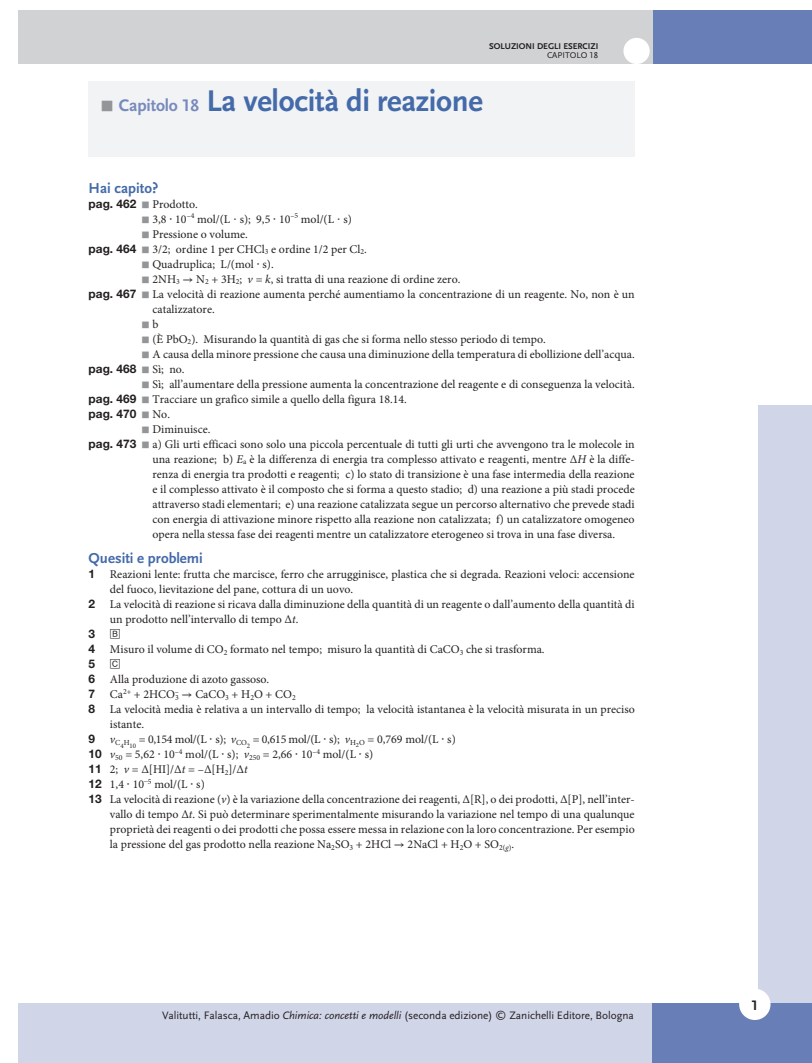
<style>
.page{position:relative;width:812px;height:1063px;background:#fff}
.page>*{position:absolute;margin:0;border:0;box-sizing:border-box;transform-origin:0 0}
.t1{font:31.25px "Scala Sans Bold LF";letter-spacing:-.01em;color:#446aaa}
.t2{font:15px "Scala Sans Bold LF";color:#446aaa}
.numero_pagina{font:14.38px "Scala Sans Bold LF";color:#231f20}
.t3{font:12.5px "STIX General";color:#939598}
.t4{font:11.88px/15px "Minion Pro";color:#231f20}
.t5{font:11.88px "Minion Pro";letter-spacing:-.02em;color:#231f20}
.t6{font:700 11.88px "Helvetica Neue LT Std";color:#231f20}
.t7{font:11.25px "Scala Sans Regular LF";letter-spacing:-.005em;color:#231f20}
.t8{font:8.75px "Scala Sans Bold LF";color:#231f20}
.t9{font:8.75px "Scala Sans Regular LF";color:#231f20}
.s1{font-family:"STIX General";font-size:20px;color:#939598}
.s2{font-size:17.5px;color:#778abd}
.s3{font-family:"Helvetica Neue LT Std";font-weight:700}
.s4{font-family:"STIX General";font-size:12.5px;color:#939598}
.s5{font-family:"Mathematical Pi One";font-size:12.5px}
.s6{font-family:"STIX"}
.s7{font-style:italic}
.s8{font-family:"Minion Pro";font-size:11.88px;color:#231f20}
.s9{font-family:"STIX General";font-weight:400;font-size:12.5px;color:#939598}
.s10{font-family:"Minion Pro";font-weight:400}
.s11{font-family:"Zapf RM";font-weight:400}
.s12{font-family:"Scala Sans Regular LF Italic"}
</style>
<div class="page">
<div style="left:758px;top:406px;width:53px;height:610px;background:#d1d5e8"></div>
<div style="left:652px;top:11px;width:159px;height:53px;background:#687eb7"></div>
<div style="left:18px;top:11px;width:634px;height:53px;background:#d1d2d4"></div>
<div style="left:18px;top:1004px;width:634px;height:59px;background:#d1d5e8"></div>
<div style="left:652px;top:1004px;width:159px;height:59px;background:#687eb7"></div>
<div style="left:739px;top:989px;width:31px;height:31px;background:#fff;border-radius:50%"></div>
<div style="left:623px;top:38px;width:26px;height:26px;background:#fff;border-radius:50%"></div>
<div style="left:89px;top:81px;width:545px;height:76px;background:#f2f3f4"></div>
<p class="t8" style="left:489px;top:42px;width:111px">SOLUZIONI DEGLI ESERCIZI</p>
<p class="t9" style="left:547px;top:50px;width:53px">CAPITOLO 18</p>
<p class="t1" style="left:101px;top:84px;width:383px"><span class="s1">◾</span> <span class="s2">Capitolo 18</span> La velocità di reazione</p>
<p class="t2" style="left:89px;top:180px;width:71px">Hai capito?</p>
<p class="t4" style="left:89px;top:196px;width:111px"><span class="s3">pag. 462</span> <span class="s4">◾</span> Prodotto.</p>
<p class="t4" style="left:142px;top:211px;width:211px"><span class="s4">◾</span> 3,8 <span class="s5">?</span> 10<sup>–4</sup> mol/(L ⋅ s); 9,5 <span class="s5">?</span> 10<sup>–5</sup> mol/(L ⋅ s)</p>
<p class="t4" style="left:142px;top:226px;width:108px"><span class="s4">◾</span> Pressione o volume.</p>
<p class="t4" style="left:89px;top:241px;width:280px"><span class="s3">pag. 464</span> <span class="s4">◾</span> 3/2; ordine 1 per CHCl<sub>3</sub> e ordine 1/2 per Cl<sub>2</sub>.</p>
<p class="t4" style="left:142px;top:256px;width:133px"><span class="s4">◾</span> Quadruplica; L/(mol <span class="s5">?</span> s).</p>
<p class="t4" style="left:142px;top:271px;width:320px"><span class="s4">◾</span> 2NH<sub>3</sub> <span class="s6">→</span> N<sub>2</sub> + 3H<sub>2</sub>; <span class="s7">v</span> = <span class="s7">k</span>, si tratta di una reazione di ordine zero.</p>
<p class="t4" style="left:89px;top:286px;width:547px"><span class="s3">pag. 467</span> <span class="s4">◾</span> La velocità di reazione aumenta perché aumentiamo la concentrazione di un reagente. No, non è un</p>
<p class="t4" style="left:152px;top:301px;width:64px">catalizzatore.</p>
<p class="t3" style="left:142px;top:315px;width:18px">◾ <span class="s8">b</span></p>
<p class="t4" style="left:142px;top:331px;width:494px"><span class="s4">◾</span> (È PbO<sub>2</sub>). Misurando la quantità di gas che si forma nello stesso periodo di tempo.<br><span class="s4">◾</span> A causa della minore pressione che causa una diminuzione della temperatura di ebollizione dell’acqua.</p>
<p class="t6" style="left:89px;top:361px;width:97px">pag. 468 <span class="s9">◾</span> <span class="s10">Sì; no.</span></p>
<p class="t4" style="left:89px;top:376px;width:547px;text-indent:53px"><span class="s4">◾</span> Sì; all’aumentare della pressione aumenta la concentrazione del reagente e di conseguenza la velocità. <span class="s3">pag. 469</span> <span class="s4">◾</span> Tracciare un grafico simile a quello della figura 18.14.</p>
<p class="t6" style="left:89px;top:406px;width:83px">pag. 470 <span class="s9">◾</span> <span class="s10">No.</span></p>
<p class="t4" style="left:142px;top:421px;width:70px"><span class="s4">◾</span> Diminuisce.</p>
<p class="t4" style="left:89px;top:436px;width:547px"><span class="s3">pag. 473</span> <span class="s4">◾</span> a) Gli urti efficaci sono solo una piccola percentuale di tutti gli urti che avvengono tra le molecole in</p>
<p class="t4" style="left:152px;top:451px;width:483px">una reazione; b) <span class="s7">E</span><sub>a</sub> è la differenza di energia tra complesso attivato e reagenti, mentre ∆<span class="s7">H</span> è la diffe-</p>
<p class="t4" style="left:152px;top:466px;width:483px">renza di energia tra prodotti e reagenti; c) lo stato di transizione è una fase intermedia della reazione</p>
<p class="t4" style="left:152px;top:481px;width:483px">e il complesso attivato è il composto che si forma a questo stadio; d) una reazione a più stadi procede</p>
<p class="t4" style="left:152px;top:496px;width:483px">attraverso stadi elementari; e) una reazione catalizzata segue un percorso alternativo che prevede stadi</p>
<p class="t4" style="left:152px;top:511px;width:483px">con energia di attivazione minore rispetto alla reazione non catalizzata; f) un catalizzatore omogeneo</p>
<p class="t4" style="left:152px;top:526px;width:464px">opera nella stessa fase dei reagenti mentre un catalizzatore eterogeneo si trova in una fase diversa.</p>
<p class="t2" style="left:89px;top:550px;width:116px">Quesiti e problemi</p>
<p class="t4" style="left:89px;top:567px;width:547px"><span class="s3">1</span> Reazioni lente: frutta che marcisce, ferro che arrugginisce, plastica che si degrada. Reazioni veloci: accensione</p>
<p class="t4" style="left:110px;top:582px;width:245px">del fuoco, lievitazione del pane, cottura di un uovo.</p>
<p class="t4" style="left:89px;top:597px;width:547px"><span class="s3">2</span> La velocità di reazione si ricava dalla diminuzione della quantità di un reagente o dall’aumento della quantità di</p>
<p class="t4" style="left:110px;top:612px;width:190px">un prodotto nell’intervallo di tempo ∆<span class="s7">t</span>.</p>
<p class="t6" style="left:89px;top:627px;width:33px">3 <span class="s11">b</span></p>
<p class="t4" style="left:89px;top:642px;width:457px"><span class="s3">4</span> Misuro il volume di CO<sub>2</sub> formato nel tempo; misuro la quantità di CaCO<sub>3</sub> che si trasforma.</p>
<p class="t6" style="left:89px;top:657px;width:33px">5 <span class="s11">c</span></p>
<p class="t4" style="left:89px;top:672px;width:182px"><span class="s3">6</span> Alla produzione di azoto gassoso.<br><span class="s3">7</span> Ca<sup>2+</sup> + 2HCO<sub>3</sub></p>
<p class="t4" style="left:175px;top:687px;width:122px"><sup>–</sup> <span class="s6">→</span> CaCO<sub>3</sub> + H<sub>2</sub>O + CO<sub>2</sub></p>
<p class="t4" style="left:89px;top:702px;width:547px"><span class="s3">8</span> La velocità media è relativa a un intervallo di tempo; la velocità istantanea è la velocità misurata in un preciso</p>
<p class="t4" style="left:110px;top:717px;width:36px">istante.</p>
<p class="t5" style="left:89px;top:731px;width:368px"><span class="s3">9</span> <span class="s7">v</span><sub>C</sub><sub>4</sub><sub>H</sub><sub>10</sub> = 0,154 mol/(L <span class="s5">?</span> s); <span class="s7">v</span><sub>CO</sub><sub>2</sub> = 0,615 mol/(L <span class="s5">?</span> s); <span class="s7">v</span><sub>H</sub><sub>2</sub><sub>O</sub> = 0,769 mol/(L <span class="s5">?</span> s)</p>
<p class="t4" style="left:89px;top:747px;width:286px"><span class="s3">10</span> <span class="s7">v</span><sub>50</sub> = 5,62 <span class="s5">?</span> 10<sup>–4</sup> mol/(L <span class="s5">?</span> s); <span class="s7">v</span><sub>250</sub> = 2,66 <span class="s5">?</span> 10<sup>–4</sup> mol/(L <span class="s5">?</span> s)</p>
<p class="t4" style="left:89px;top:762px;width:161px"><span class="s3">11</span> 2; <span class="s7">v</span> = Δ[HI]/Δ<span class="s7">t</span> = –Δ[H<sub>2</sub>]/Δ<span class="s7">t</span></p>
<p class="t4" style="left:89px;top:777px;width:118px"><span class="s3">12</span> 1,4 <span class="s5">?</span> 10 <sup>5</sup> mol/(L <span class="s5">?</span> s)</p>
<p class="t4" style="left:89px;top:792px;width:547px"><span class="s3">13</span> La velocità di reazione (<span class="s7">v</span>) è la variazione della concentrazione dei reagenti, Δ[R], o dei prodotti, Δ[P], nell’inter-</p>
<p class="t4" style="left:110px;top:807px;width:526px">vallo di tempo Δ<span class="s7">t</span>. Si può determinare sperimentalmente misurando la variazione nel tempo di una qualunque</p>
<p class="t4" style="left:110px;top:822px;width:526px">proprietà dei reagenti o dei prodotti che possa essere messa in relazione con la loro concentrazione. Per esempio</p>
<p class="t4" style="left:110px;top:837px;width:405px">la pressione del gas prodotto nella reazione Na<sub>2</sub>SO<sub>3</sub> + 2HCl <span class="s6">→</span> 2NaCl + H<sub>2</sub>O + SO<sub>2(</sub><sub>g</sub><sub>)</sub>.</p>
<p class="t7" style="left:162px;top:1009px;width:473px">Valitutti, Falasca, Amadio <span class="s12">Chimica: concetti e modelli</span> (seconda edizione) © Zanichelli Editore, Bologna</p>
<p class="numero_pagina" style="left:751px;top:998px;width:9px">1</p>
</div>
